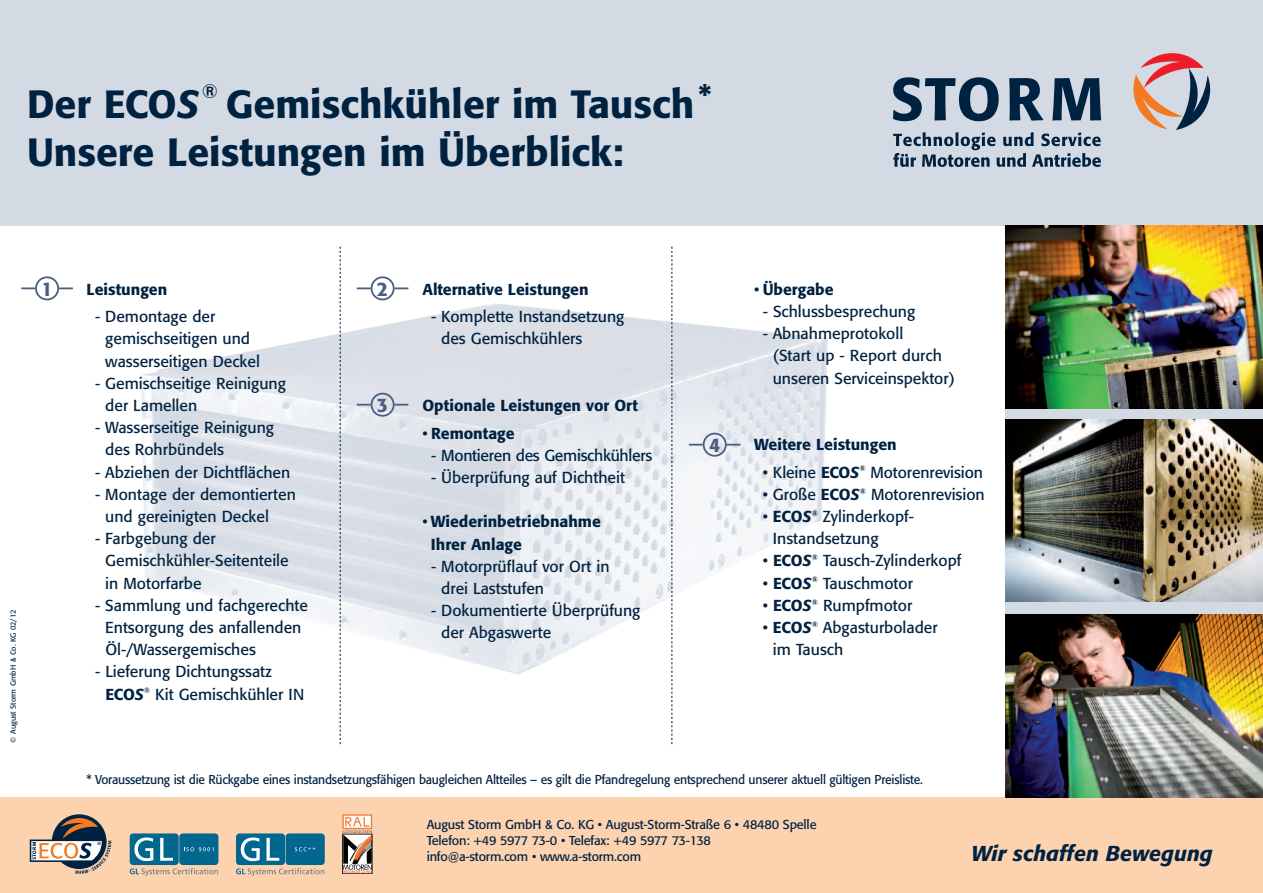
<style>
.page{position:relative;width:1263px;height:893px;background:#fff}
.page>*{position:absolute;margin:0;border:0;box-sizing:border-box;transform-origin:0 0}
.t1{font:500 39px/48px "Formata";color:#002241}
.t2{font:500 30px "Formata";color:#002241}
.t3{font:italic 500 21.3px "Formata";color:#002241}
.t4{font:500 19.5px "Formata";color:#4a5e7f}
.t5{font:500 19.5px "Formata";color:#002241}
.t6{font:15.75px/22.2px "Formata";color:#002241}
.t7{font:500 15.75px/22.2px "Formata";color:#002241}
.t8{font:12.75px "Formata";letter-spacing:-.015em;color:#002241;scale:.95 1}
.t9{font:12.75px/16px "Formata";letter-spacing:-.015em;color:#002241}
.t10{font:7.5px "Formata";color:#002241}
.s1{font-style:italic}
.s2{font-weight:500}
.s3{font-weight:500;font-style:italic}
.s4{font-weight:400}
</style>
<div class="page">
<img style="left:141px;top:287px;width:687px;height:458px">
<div style="left:1006px;top:0;width:257px;height:893px;background:#d3dae3"></div>
<div style="left:0;top:797px;width:1263px;height:96px;background:#fcd2af"></div>
<div style="left:0;top:0;width:1263px;height:225px;background:#d3dae3"></div>
<svg style="left:340px;top:247px;width:1px;height:497px"></svg>
<svg style="left:671px;top:247px;width:1px;height:497px"></svg>
<svg style="left:21px;top:276px;width:52px;height:24px"></svg>
<svg style="left:357px;top:276px;width:51px;height:24px"></svg>
<svg style="left:357px;top:393px;width:51px;height:24px"></svg>
<img style="left:1006px;top:225px;width:257px;height:183px">
<img style="left:1006px;top:615px;width:257px;height:183px">
<img style="left:1006px;top:419px;width:257px;height:183px">
<svg style="left:689px;top:433px;width:51px;height:24px"></svg>
<svg style="left:30px;top:814px;width:81px;height:60px"></svg>
<div style="left:342px;top:834px;width:30px;height:40px;border:1px solid #231f20"></div>
<svg style="left:342px;top:814px;width:30px;height:59px;background:#b99e8d"></svg>
<div style="left:130px;top:833px;width:49px;height:32px;background:#00688f;border-radius:4px"></div>
<svg style="left:134px;top:837px;width:19px;height:24px"></svg>
<svg style="left:160px;top:838px;width:13px;height:23px"></svg>
<div style="left:179px;top:833px;width:39px;height:32px;background:#00688f;border-radius:4px"></div>
<svg style="left:130px;top:868px;width:88px;height:8px"></svg>
<svg style="left:184px;top:847px;width:30px;height:4px"></svg>
<div style="left:236px;top:833px;width:49px;height:32px;background:#00688f;border-radius:4px"></div>
<svg style="left:241px;top:837px;width:19px;height:24px"></svg>
<svg style="left:266px;top:838px;width:13px;height:23px"></svg>
<div style="left:286px;top:833px;width:39px;height:32px;background:#00688f;border-radius:4px"></div>
<svg style="left:236px;top:868px;width:88px;height:8px"></svg>
<svg style="left:295px;top:847px;width:20px;height:4px"></svg>
<svg style="left:1133px;top:53px;width:77px;height:77px"></svg>
<svg style="left:893px;top:77px;width:106px;height:44px"></svg>
<svg style="left:1009px;top:78px;width:34px;height:43px"></svg>
<svg style="left:1052px;top:78px;width:49px;height:43px"></svg>
<svg style="left:893px;top:132px;width:208px;height:35px"></svg>
<p class="t5" style="left:202px;top:82px;width:18px">®</p>
<h2 class="t2" style="left:698px;top:84px;width:15px">*</h2>
<h1 class="t1" style="left:27px;top:83px;width:669px">Der ECO<span class="s1">S</span> Gemischkühler im Tausch<br>Unsere Leistungen im Überblick:</h1>
<p class="t10" style="left:10px;top:743px;width:134px;rotate:-90deg">© August Storm GmbH &amp; Co. KG 02/12</p>
<p class="t4" style="left:41px;top:280px;width:13px">1</p>
<p class="t4" style="left:377px;top:280px;width:13px">2</p>
<p class="t7" style="left:87px;top:279px;width:82px">Leistungen</p>
<p class="t6" style="left:105px;top:307px;width:156px;text-indent:-10px">- Demontage der gemischseitigen und wasserseitigen Deckel</p>
<p class="t6" style="left:105px;top:374px;width:182px;text-indent:-10px">- Gemischseitige Reinigung der Lamellen</p>
<p class="t6" style="left:105px;top:418px;width:170px;text-indent:-10px">- Wasserseitige Reinigung des Rohrbündels</p>
<p class="t6" style="left:95px;top:462px;width:197px">- Abziehen der Dichtflächen</p>
<p class="t6" style="left:105px;top:485px;width:192px;text-indent:-10px">- Montage der demontierten und gereinigten Deckel</p>
<p class="t6" style="left:105px;top:529px;width:185px;text-indent:-10px">- Farbgebung der<br>Gemischkühler-Seitenteile in Motorfarbe</p>
<p class="t6" style="left:105px;top:596px;width:204px;text-indent:-10px">- Sammlung und fachgerechte<br>Entsorgung des anfallenden<br>Öl-/Wassergemisches</p>
<p class="t6" style="left:105px;top:662px;width:200px;text-indent:-10px">- Lieferung Dichtungssatz<br><span class="s2">ECO</span><span class="s3">S</span><sup>®</sup> Kit Gemischkühler IN</p>
<p class="t4" style="left:377px;top:397px;width:13px">3</p>
<p class="t7" style="left:422px;top:279px;width:168px">Alternative Leistungen</p>
<p class="t6" style="left:441px;top:307px;width:185px;text-indent:-10px">- Komplette Instandsetzung des Gemischkühlers</p>
<p class="t7" style="left:422px;top:396px;width:217px">Optionale Leistungen vor Ort</p>
<p class="t7" style="left:422px;top:423px;width:94px"><span class="s4">•</span> Remontage</p>
<p class="t6" style="left:431px;top:445px;width:223px">- Montieren des Gemischkühlers</p>
<p class="t6" style="left:431px;top:468px;width:195px">- Überprüfung auf Dichtheit</p>
<p class="t7" style="left:431px;top:512px;width:171px;text-indent:-8px"><span class="s4">•</span> Wiederinbetriebnahme<br>Ihrer Anlage</p>
<p class="t6" style="left:441px;top:556px;width:170px;text-indent:-10px">- Motorprüflauf vor Ort in drei Laststufen</p>
<p class="t6" style="left:441px;top:601px;width:201px;text-indent:-10px">- Dokumentierte Überprüfung der Abgaswerte</p>
<p class="t4" style="left:709px;top:437px;width:13px">4</p>
<p class="t7" style="left:754px;top:279px;width:81px"><span class="s4">•</span> Übergabe</p>
<p class="t6" style="left:763px;top:302px;width:154px">- Schlussbesprechung</p>
<p class="t6" style="left:773px;top:324px;width:184px;text-indent:-10px">- Abnahmeprotokoll<br>(Start up - Report durch unseren Serviceinspektor)</p>
<p class="t7" style="left:754px;top:435px;width:144px">Weitere Leistungen</p>
<p class="t6" style="left:763px;top:462px;width:222px">• Kleine <span class="s2">ECO</span><span class="s3">S</span><sup>®</sup> Motorenrevision</p>
<p class="t6" style="left:763px;top:485px;width:224px">• Große <span class="s2">ECO</span><span class="s3">S</span><sup>®</sup> Motorenrevision</p>
<p class="t6" style="left:773px;top:507px;width:143px;text-indent:-10px">• <span class="s2">ECO</span><span class="s3">S</span><sup>®</sup> Zylinderkopf-<br>Instandsetzung</p>
<p class="t6" style="left:763px;top:551px;width:200px">• <span class="s2">ECO</span><span class="s3">S</span><sup>®</sup> Tausch-Zylinderkopf</p>
<p class="t6" style="left:763px;top:573px;width:152px">• <span class="s2">ECO</span><span class="s3">S</span><sup>®</sup> Tauschmotor</p>
<p class="t6" style="left:763px;top:596px;width:151px">• <span class="s2">ECO</span><span class="s3">S</span><sup>®</sup> Rumpfmotor</p>
<p class="t6" style="left:773px;top:618px;width:166px;text-indent:-10px">• <span class="s2">ECO</span><span class="s3">S</span><sup>®</sup> Abgasturbolader im Tausch</p>
<p class="t8" style="left:87px;top:774px;width:882px">* Voraussetzung ist die Rückgabe eines instandsetzungsfähigen baugleichen Altteiles – es gilt die Pfandregelung entsprechend unserer aktuell gültigen Preisliste.</p>
<p class="t9" style="left:427px;top:818px;width:391px">August Storm GmbH &amp; Co. KG • August-Storm-Straße 6 • 48480 Spelle<br>Telefon: +49 5977 73-0 • Telefax: +49 5977 73-138<br>info@a-storm.com • www.a-storm.com</p>
<h3 class="t3" style="left:971px;top:845px;width:243px">Wir schaffen Bewegung</h3>
</div>
